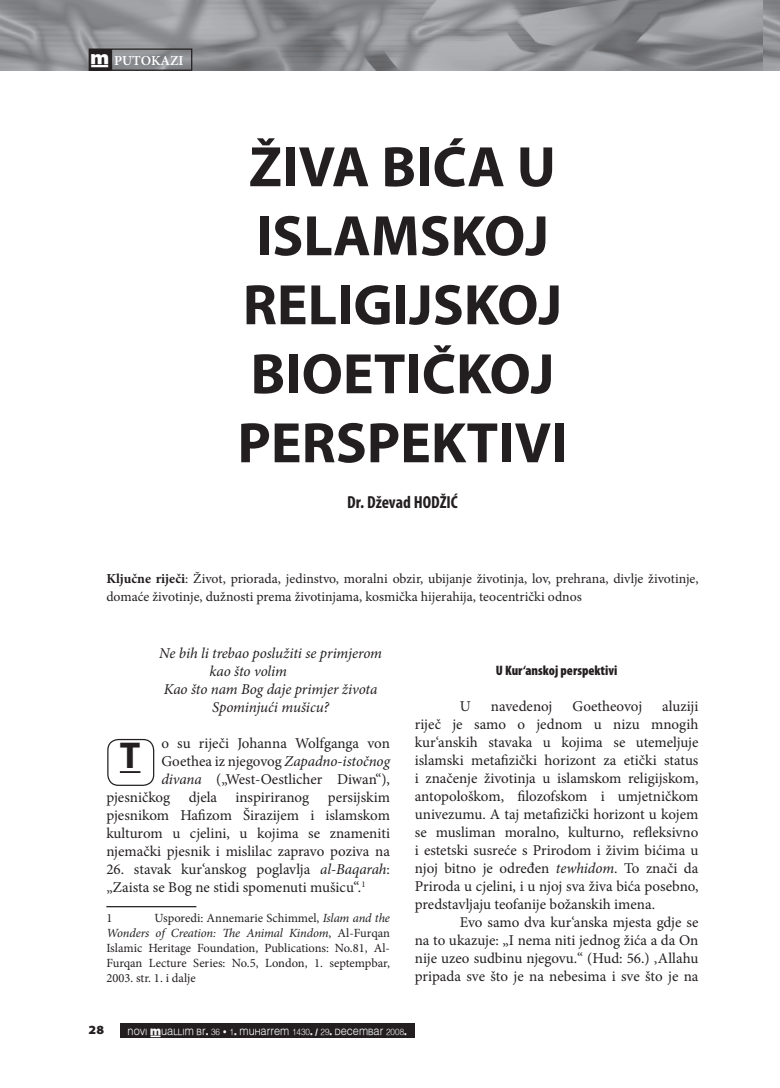
<style>
.page{position:relative;width:780px;height:1088px;background:#fff}
.page>*{position:absolute;margin:0;border:0;box-sizing:border-box;transform-origin:0 0}
.t1{font:700 57.5px/69px "Myriad Pro";color:#231f20;text-align:center}
.t2{font:700 37.5px "Myriad Pro";color:#231f20}
.t3{font:700 condensed 17.5px "Myriad Pro";color:#231f20}
.t4{font:15px/18px "Minion Pro";color:#231f20;text-align:justify}
.t5{font:italic 15px "Minion Pro";letter-spacing:-.01em;color:#231f20}
.t6{font:13.75px/18px "Minion Pro";color:#231f20}
.t7{font:900 condensed 13.75px "Myriad Pro";color:#231f20}
.t8{font:600 13.75px "Minion Pro";color:#fff}
.t9{font:12.5px/15px "Minion Pro";color:#231f20;text-align:justify}
.t10{font:900 semi-expanded 12.5px "Myriad Pro";color:#231f20}
.t11{font:9px "Muallim";color:#f9f9f9;scale:.91 1}
.s1{font-family:"Muallim";font-weight:400}
.s2{font-weight:700}
.s3{font-style:italic}
</style>
<div class="page">
<img style="left:0;top:0;width:780px;height:71px">
<div style="left:89px;top:49px;width:21px;height:21px;background:#231f20"></div>
<div style="left:89px;top:48px;width:22px;height:23px;border:1px solid #231f20"></div>
<div style="left:111px;top:48px;width:81px;height:23px;border:1px solid #231f20"></div>
<div style="left:120px;top:1023px;width:295px;height:15px;background:#231f20"></div>
<img style="left:762px;top:0;width:1px;height:71px">
<hr style="left:106px;top:906px;width:90px;height:1px;background:#231f20">
<hr style="left:120px;top:771px;width:20px;height:2px;background:#231f20">
<div style="left:107px;top:739px;width:47px;height:47px;border:1px solid #231f20;border-radius:11px"></div>
<p class="t8" style="left:90px;top:51px;width:94px"><span class="s1">†</span> PUTOKAZI</p>
<h1 class="t1" style="left:237px;top:130px;width:331px">ŽIVA BIĆA U<br>ISLAMSKOJ<br>RELIGIJSKOJ<br>BIOETIČKOJ<br>PERSPEKTIVI</h1>
<p class="t3" style="left:347px;top:491px;width:112px">Dr. Dževad HODŽIĆ</p>
<p class="t6" style="left:106px;top:570px;width:593px"><span class="s2">Ključne riječi</span>: Život, priorada, jedinstvo, moralni obzir, ubijanje životinja, lov, prehrana, divlje životinje, domaće životinje, dužnosti prema životinjama, kosmička hijerahija, teocentrički odnos</p>
<p class="t5" style="left:159px;top:643px;width:224px">Ne bih li trebao poslužiti se primjerom</p>
<p class="t5" style="left:209px;top:661px;width:79px">kao što volim</p>
<p class="t5" style="left:164px;top:679px;width:215px">Kao što nam Bog daje primjer života</p>
<p class="t5" style="left:212px;top:697px;width:118px">Spominjući mušicu?</p>
<p class="t4" style="left:106px;top:734px;width:285px;text-align:right">o su riječi Johanna Wolfganga von<br>Goethea iz njegovog <span class="s3">Zapadno-istočnog<br>divana</span> („West-Oestlicher Diwan“), pjesničkog djela inspiriranog persijskim pjesnikom Hafizom Širazijem i islamskom kulturom u cjelini, u kojima se znameniti njemački pjesnik i mislilac zapravo poziva na</p>
<p class="t4" style="left:106px;top:860px;width:285px">26. stavak kur‘anskog poglavlja <span class="s3">al-Baqarah</span>: „Zaista se Bog ne stidi spomenuti mušicu“.<sup>1</sup></p>
<p class="t9" style="left:106px;top:910px;width:8px">1</p>
<h2 class="t2" style="left:120px;top:731px;width:22px">T</h2>
<p class="t9" style="left:106px;top:910px;width:285px;text-indent:48px">Usporedi: Annemarie Schimmel, <span class="s3">Islam and the Wonders of Creation: The Animal Kindom</span>, Al-Furqan Islamic Heritage Foundation, Publications: No.81, Al-Furqan Lecture Series: No.5, London, 1. septempbar, 2003. str. 1. i dalje</p>
<p class="t7" style="left:495px;top:663px;width:123px">U Kur‘anskoj perspektivi</p>
<p class="t4" style="left:415px;top:697px;width:285px;text-indent:247px">aluziji riječ je samo o jednom u nizu mnogih kur‘anskih stavaka u kojima se utemeljuje islamski metafizički horizont za etički status i značenje životinja u islamskom religijskom, antopološkom, filozofskom i umjetničkom univezumu. A taj metafizički horizont u kojem se musliman moralno, kulturno, refleksivno i estetski susreće s Prirodom i živim bićima u njoj bitno je određen <span class="s3">tewhidom</span>. To znači da Priroda u cjelini, i u njoj sva živa bića posebno, predstavljaju teofanije božanskih imena.</p>
<p class="t4" style="left:415px;top:913px;width:285px;text-indent:45px">Evo samo dva kur‘anska mjesta gdje se na to ukazuje: „I nema niti jednog žića a da On nije uzeo sudbinu njegovu.“ (Hud: 56.) ‚Allahu pripada sve što je na nebesima i sve što je na</p>
<p class="t4" style="left:460px;top:697px;width:13px">U</p>
<p class="t4" style="left:491px;top:697px;width:63px">navedenoj</p>
<p class="t4" style="left:572px;top:697px;width:71px">Goetheovoj</p>
<p class="t10" style="left:89px;top:1023px;width:17px">28</p>
<p class="t11" style="left:128px;top:1025px;width:308px">NOVI †UALLIM BR. 36 • 1. MUHARREM 1430. / 29. DECEMBAR 2008.</p>
</div>
